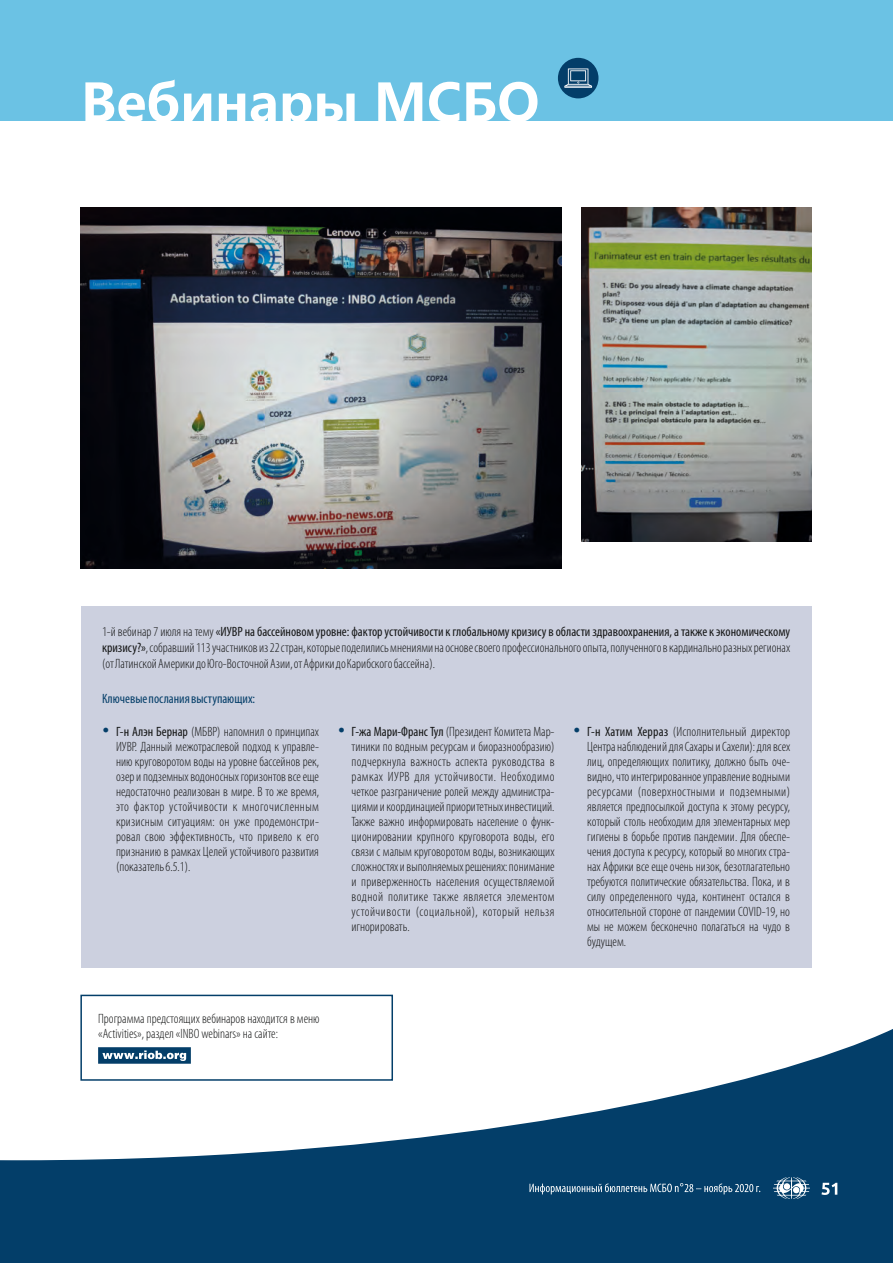
<style>
.page{position:relative;width:893px;height:1263px;background:#fff}
.page>*{position:absolute;margin:0;border:0;box-sizing:border-box;transform-origin:0 0}
.t1{font:700 51.75px "Microsoft Ya Hei";color:#fff}
.t2{font:300 condensed 13.5px/15px "Myriad Pro";color:#151616;text-align:justify}
.t3{font:condensed 13.5px "Myriad Pro";color:#043e69}
.s1{font-weight:400}
</style>
<div class="page">
<svg style="left:0;top:1029px;width:893px;height:234px;fill:#033e69"></svg>
<div style="left:0;top:0;width:893px;height:120px;background:#6bc2e4"></div>
<div style="left:81px;top:606px;width:730px;height:362px;background:#ccd0df"></div>
<img style="left:582px;top:208px;width:229px;height:333px">
<img style="left:81px;top:208px;width:481px;height:360px">
<div style="left:98px;top:1047px;width:93px;height:17px;background:#033e69"></div>
<svg style="left:102px;top:1050px;width:84px;height:11px"></svg>
<div style="left:80px;top:995px;width:313px;height:86px;border:2px solid #033e69"></div>
<svg style="left:821px;top:1183px;width:16px;height:12px"></svg>
<svg style="left:773px;top:1177px;width:37px;height:22px"></svg>
<svg style="left:529px;top:1183px;width:231px;height:11px;background:#3c698b"></svg>
<div style="left:558px;top:58px;width:40px;height:40px;background:#033e69;border-radius:50%"></div>
<svg style="left:564px;top:68px;width:28px;height:20px"></svg>
<h1 class="t1" style="left:81px;top:79px;width:460px">Вебинары МСБО</h1>
<p class="t2" style="left:102px;top:625px;width:689px;line-height:15.5px">1-й вебинар 7 июля на тему <span class="s1">«ИУВР на бассейновом уровне: фактор устойчивости к глобальному кризису в области здравоохранения, а также к экономическому кризису?»</span>, собравший 113 участников из 22 стран, которые поделились мнениями на основе своего профессионального опыта, полученного в кардинально разных регионах (от Латинской Америки до Юго-Восточной Азии, от Африки до Карибского бассейна).</p>
<p class="t3" style="left:102px;top:693px;width:155px">Ключевые послания выступающих:</p>
<p class="t2" style="left:116px;top:725px;width:205px"><span class="s1">Г-н Алэн Бернар</span> (МБВР) напомнил о принципах ИУВР. Данный межотраслевой подход к управле&shy;нию круговоротом воды на уровне бассейнов рек, озер и подземных водоносных горизонтов все еще недостаточно реализован в мире. В то же время, это фактор устойчивости к многочисленным кризисным ситуациям: он уже продемонстри&shy;ровал свою эффективность, что привело к его признанию в рамках Целей устойчивого развития (показатель 6.5.1).</p>
<p class="t2" style="left:352px;top:725px;width:204px"><span class="s1">Г-жа Мари-Франс Тул</span> (Президент Комитета Мар&shy;тиники по водным ресурсам и биоразнообразию) подчеркнула важность аспекта руководства в рамках ИУРВ для устойчивости. Необходимо четкое разграничение ролей между администра&shy;циями и координацией приоритетных инвестиций.<br>Также важно информировать население о функ&shy;ционировании крупного круговорота воды, его связи с малым круговоротом воды, возникающих сложностях и выполняемых решениях: понимание и приверженность населения осуществляемой водной политике также является элементом устойчивости (социальной), который нельзя игнорировать.</p>
<p class="t2" style="left:587px;top:725px;width:205px"><span class="s1">Г-н Хатим Херраз</span> (Исполнительный директор Центра наблюдений для Сахары и Сахели): для всех лиц, определяющих политику, должно быть оче&shy;видно, что интегрированное управление водными ресурсами (поверхностными и подземными) является предпосылкой доступа к этому ресурсу, который столь необходим для элементарных мер гигиены в борьбе против пандемии. Для обеспе&shy;чения доступа к ресурсу, который во многих стра&shy;нах Африки все еще очень низок, безотлагательно требуются политические обязательства. Пока, и в силу определенного чуда, континент остался в относительной стороне от пандемии COVID-19, но мы не можем бесконечно полагаться на чудо в будущем.</p>
<p class="t2" style="left:98px;top:1012px;width:223px">Программа предстоящих вебинаров находитсяв меню «Activities», раздел «INBO webinars»на сайте:</p>
</div>
